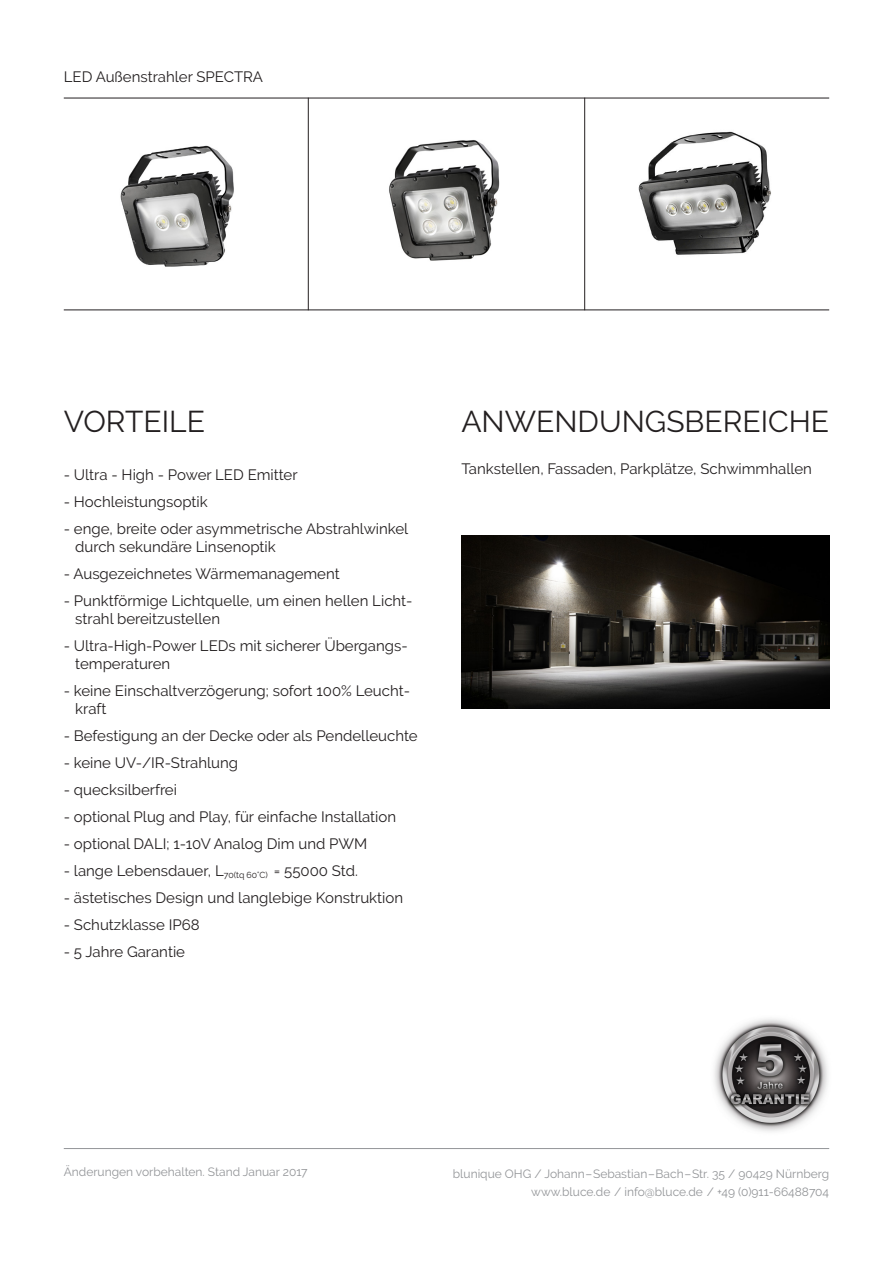
<style>
.page{position:relative;width:893px;height:1263px;background:#fff}
.page>*{position:absolute;margin:0;border:0;box-sizing:border-box;transform-origin:0 0}
.t1{font:30px "Raleway";color:#231f20}
.t2{font:15px/18px "Raleway";color:#231f20}
.t3{font:12px/18px "Raleway";color:#939598;text-align:right}
</style>
<div class="page">
<hr style="left:64px;top:1148px;width:765px;height:1px;background:#939598">
<img style="left:714px;top:1019px;width:114px;height:113px">
<img style="left:120px;top:145px;width:114px;height:122px">
<img style="left:389px;top:140px;width:111px;height:121px">
<img style="left:638px;top:131px;width:133px;height:124px">
<hr style="left:64px;top:98px;width:765px;height:1px;background:#231f20">
<hr style="left:64px;top:309px;width:765px;height:1px;background:#231f20">
<hr style="left:308px;top:98px;width:1px;height:212px;background:#231f20">
<hr style="left:584px;top:98px;width:1px;height:212px;background:#231f20">
<img style="left:461px;top:536px;width:368px;height:172px">
<p class="t2" style="left:64px;top:68px;width:201px">LED Außenstrahler SPECTRA</p>
<p class="t1" style="left:64px;top:404px;width:143px">VORTEILE</p>
<p class="t2" style="left:64px;top:466px;width:235px">- Ultra - High - Power LED Emitter</p>
<p class="t2" style="left:64px;top:493px;width:146px">- Hochleistungsoptik</p>
<p class="t2" style="left:64px;top:520px;width:346px">- enge, breite oder asymmetrische Abstrahlwinkel</p>
<p class="t2" style="left:75px;top:538px;width:202px">durch sekundäre Linsenoptik</p>
<p class="t2" style="left:64px;top:565px;width:277px">- Ausgezeichnetes Wärmemanagement</p>
<p class="t2" style="left:75px;top:592px;width:339px;text-indent:-11px">- Punktförmige Lichtquelle, um einen hellen Licht&shy;strahl bereitzustellen</p>
<p class="t2" style="left:75px;top:637px;width:334px;text-indent:-11px">- Ultra-High-Power LEDs mit sicherer Übergangs&shy;temperaturen</p>
<p class="t2" style="left:75px;top:682px;width:336px;text-indent:-11px">- keine Einschaltverzögerung; sofort 100% Leucht&shy;kraft</p>
<p class="t2" style="left:64px;top:727px;width:355px">- Befestigung an der Decke oder als Pendelleuchte</p>
<p class="t2" style="left:64px;top:754px;width:176px">- keine UV-/IR-Strahlung</p>
<p class="t2" style="left:64px;top:781px;width:115px">- quecksilberfrei</p>
<p class="t2" style="left:64px;top:808px;width:334px">- optional Plug and Play, für einfache Installation</p>
<p class="t2" style="left:64px;top:835px;width:305px">- optional DALI; 1-10V Analog Dim und PWM</p>
<p class="t2" style="left:64px;top:862px;width:296px">- lange Lebensdauer, L<sub>70(tq</sub> <sub>60°C)</sub> = 55000 Std.</p>
<p class="t2" style="left:64px;top:889px;width:341px">- ästetisches Design und langlebige Konstruktion</p>
<p class="t2" style="left:64px;top:916px;width:137px">- Schutzklasse IP68</p>
<p class="t2" style="left:64px;top:943px;width:123px">- 5 Jahre Garantie</p>
<p class="t1" style="left:461px;top:404px;width:369px">ANWENDUNGSBEREICHE</p>
<p class="t2" style="left:461px;top:460px;width:352px">Tankstellen, Fassaden, Parkplätze, Schwimmhallen</p>
<p class="t3" style="left:64px;top:1163px;width:245px">Änderungen vorbehalten. Stand Januar 2017</p>
<p class="t3" style="left:453px;top:1164px;width:378px">blunique OHG / Johann–Sebastian–Bach–Str. 35 / 90429 Nürnberg www.bluce.de / info@bluce.de / +49 (0)911-66488704</p>
</div>
